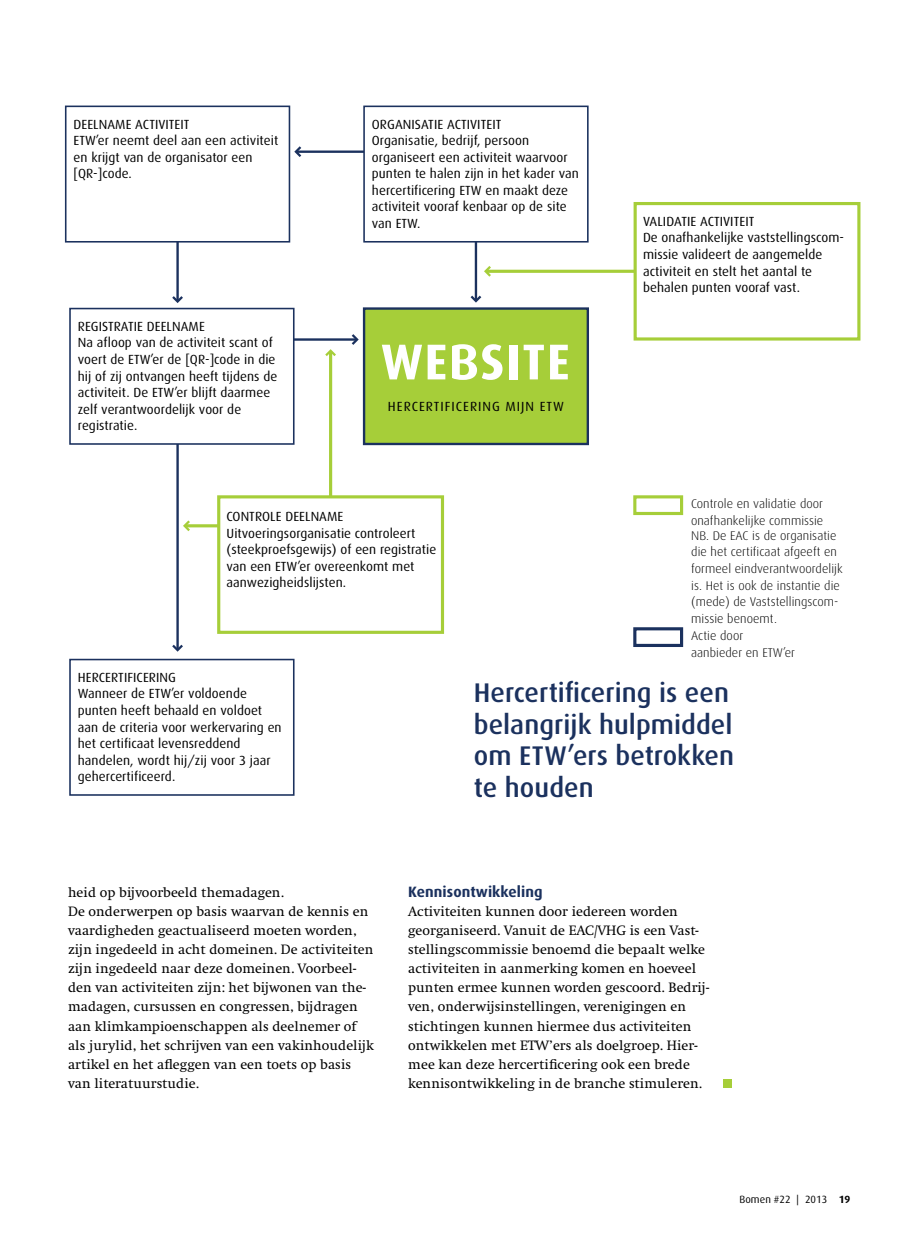
<style>
.page{position:relative;width:910px;height:1234px;background:#fff}
.page>*{position:absolute;margin:0;border:0;box-sizing:border-box;transform-origin:0 0}
.t1{font:700 50.4px "Dax";letter-spacing:.025em;color:#fff}
.t2{font:500 27px/31.5px "Dax";color:#1b315e}
.t3{font:700 15px "Dax";letter-spacing:.005em;color:#1b315e}
.t4{font:14.1px/19.2px "Swift EF";letter-spacing:.005em;color:#000}
.t5{font:13.2px/16.5px "Dax";letter-spacing:.005em;color:#000}
.t6{font:13.2px "Dax";letter-spacing:.075em;color:#000}
.t7{font:300 12.6px/16.5px "Dax";letter-spacing:.005em;color:#000}
.t8{font:10.5px "Dax";letter-spacing:.005em;color:#000}
.s1{font-weight:700}
</style>
<div class="page">
<svg style="left:64px;top:105px;width:797px;height:691px"></svg>
<hr style="left:475px;top:240px;width:2px;height:60px;background:#1b315e">
<svg style="left:471px;top:295px;width:10px;height:7px"></svg>
<hr style="left:329px;top:352px;width:3px;height:155px;background:#a6ce39">
<svg style="left:325px;top:349px;width:11px;height:7px"></svg>
<hr style="left:176px;top:241px;width:3px;height:59px;background:#1b315e">
<svg style="left:172px;top:296px;width:11px;height:7px"></svg>
<hr style="left:176px;top:429px;width:3px;height:220px;background:#1b315e">
<svg style="left:172px;top:644px;width:11px;height:7px"></svg>
<hr style="left:297px;top:150px;width:70px;height:3px;background:#1b315e">
<svg style="left:294px;top:146px;width:7px;height:11px"></svg>
<hr style="left:487px;top:270px;width:149px;height:3px;background:#a6ce39">
<svg style="left:484px;top:266px;width:7px;height:10px"></svg>
<hr style="left:186px;top:524px;width:147px;height:3px;background:#a6ce39">
<svg style="left:183px;top:520px;width:7px;height:11px"></svg>
<hr style="left:293px;top:338px;width:63px;height:2px;background:#1b315e">
<svg style="left:352px;top:334px;width:7px;height:11px"></svg>
<div style="left:70px;top:308px;width:224px;height:136px;background:#fff"></div>
<div style="left:69px;top:308px;width:226px;height:136px;border:2px solid #1b315e"></div>
<div style="left:364px;top:308px;width:224px;height:136px;background:#a6ce39"></div>
<div style="left:363px;top:307px;width:226px;height:138px;border:2px solid #1b315e"></div>
<div style="left:635px;top:203px;width:224px;height:136px;background:#fff"></div>
<div style="left:634px;top:202px;width:226px;height:138px;border:3px solid #a6ce39"></div>
<div style="left:364px;top:106px;width:224px;height:136px;background:#fff"></div>
<div style="left:363px;top:105px;width:226px;height:137px;border:2px solid #1b315e"></div>
<div style="left:66px;top:106px;width:223px;height:136px;background:#fff"></div>
<div style="left:65px;top:105px;width:225px;height:137px;border:2px solid #1b315e"></div>
<div style="left:219px;top:497px;width:223px;height:135px;background:#fff"></div>
<div style="left:217px;top:495px;width:227px;height:138px;border:3px solid #a6ce39"></div>
<div style="left:635px;top:497px;width:47px;height:16px;background:#fff"></div>
<div style="left:633px;top:495px;width:50px;height:20px;border:3px solid #a6ce39"></div>
<div style="left:635px;top:628px;width:47px;height:17px;background:#fff"></div>
<div style="left:633px;top:627px;width:50px;height:20px;border:3px solid #1b315e"></div>
<div style="left:70px;top:659px;width:224px;height:135px;background:#fff"></div>
<div style="left:69px;top:658px;width:226px;height:137px;border:2px solid #1b315e"></div>
<div style="left:723px;top:1079px;width:8px;height:8px;background:#a6ce39"></div>
<p class="t5" style="left:74px;top:116px;width:206px">DEELNAME ACTIVITEIT<br>ETW’er neemt deel aan een activiteit en krijgt van de organisator een [QR-]code.</p>
<p class="t5" style="left:78px;top:318px;width:201px">REGISTRATIE DEELNAME<br>Na afloop van de activiteit scant of voert de ETW’er de [QR-]code in die hij of zij ontvangen heeft tijdens de activiteit. De ETW’er blijft daarmee zelf verantwoordelijk voor de registratie.</p>
<p class="t5" style="left:372px;top:116px;width:209px">ORGANISATIE ACTIVITEIT<br>Organisatie, bedrijf, persoon organiseert een activiteit waarvoor punten te halen zijn in het kader van hercertificering ETW en maakt deze activiteit vooraf kenbaar op de site van ETW.</p>
<h1 class="t1" style="left:381px;top:333px;width:191px">WEBSITE</h1>
<p class="t6" style="left:388px;top:399px;width:178px">HERCERTIFICERING MIJN ETW</p>
<p class="t5" style="left:227px;top:508px;width:211px">CONTROLE DEELNAME<br>Uitvoeringsorganisatie controleert (steekproefsgewijs) of een registratie van een ETW’er overeenkomt met aanwezigheidslijsten.</p>
<p class="t5" style="left:643px;top:213px;width:203px">VALIDATIE ACTIVITEIT<br>De onafhankelijke vaststellingscom&shy;missie valideert de aangemelde activiteit en stelt het aantal te behalen punten vooraf vast.</p>
<p class="t7" style="left:691px;top:495px;width:134px">Controle en validatie door onafhankelijke commissie</p>
<p class="t7" style="left:691px;top:527px;width:153px">NB. De EAC is de organisatie die het certificaat afgeeft en formeel eindverantwoordelijk is. Het is ook de instantie die (mede) de Vaststellingscom&shy;missie benoemt.</p>
<p class="t7" style="left:691px;top:627px;width:106px">Actie door aanbieder en ETW’er</p>
<p class="t5" style="left:78px;top:669px;width:205px">HERCERTIFICERING<br>Wanneer de ETW’er voldoende punten heeft behaald en voldoet aan de criteria voor werkervaring en het certificaat levensreddend handelen, wordt hij/zij voor 3 jaar gehercertificeerd.</p>
<h2 class="t2" style="left:474px;top:677px;width:262px">Hercertificering is een belangrijk hulpmiddel om ETW’ers betrokken te houden</h2>
<p class="t4" style="left:68px;top:882px;width:307px">heid op bijvoorbeeld themadagen.<br>De onderwerpen op basis waarvan de kennis en vaardigheden geactualiseerd moeten worden, zijn ingedeeld in acht domeinen. De activiteiten zijn ingedeeld naar deze domeinen. Voorbeel&shy;den van activiteiten zijn: het bijwonen van the&shy;madagen, cursussen en congressen, bijdragen aan klimkampioenschappen als deelnemer of als jurylid, het schrijven van een vakinhoudelijk artikel en het afleggen van een toets op basis van literatuurstudie.</p>
<p class="t3" style="left:408px;top:882px;width:136px">Kennisontwikkeling</p>
<p class="t4" style="left:408px;top:901px;width:302px">Activiteiten kunnen door iedereen worden georganiseerd. Vanuit de EAC/VHG is een Vast&shy;stellingscommissie benoemd die bepaalt welke activiteiten in aanmerking komen en hoeveel punten ermee kunnen worden gescoord. Bedrij&shy;ven, onderwijsinstellingen, verenigingen en stichtingen kunnen hiermee dus activiteiten ontwikkelen met ETW’ers als doelgroep. Hier&shy;mee kan deze hercertificering ook een brede kennisontwikkeling in de branche stimuleren.</p>
<p class="t8" style="left:739px;top:1193px;width:113px">Bomen #22 | 2013 <span class="s1">19</span></p>
</div>
